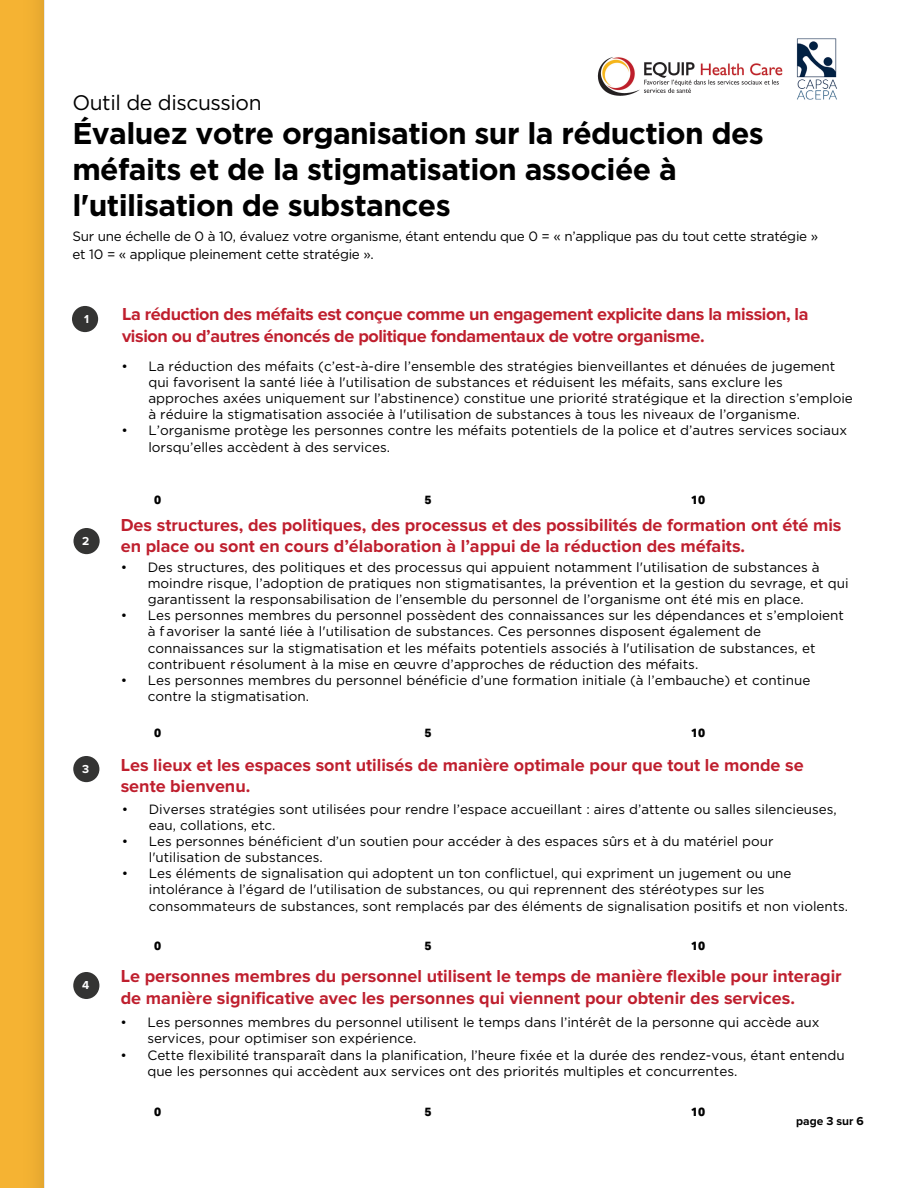
<style>
.page{position:relative;width:918px;height:1188px;background:#fff}
.page>*{position:absolute;margin:0;border:0;box-sizing:border-box;transform-origin:0 0}
.t1{font:700 30px/36.5px "Gotham";letter-spacing:-.02em;color:#000}
.t2{font:21px "Gotham";letter-spacing:-.02em;color:#000}
.t3{font:700 18px/21.6px "Proxima Nova";color:#bf1f2e}
.t4{font:700 18px/21.6px "Proxima Nova";letter-spacing:-.02em;color:#bf1f2e}
.t5{font:13.5px/16.2px "Gotham";color:#000}
.t6{font:13.5px/18px "Gotham";letter-spacing:-.02em;color:#000}
.t7{font:13.35px/16px "Gotham";color:#000}
.t8{font:800 12px "Aktiv Grotesk";color:#000}
.t9{font:700 12px "Proxima Nova";color:#000}
.t10{font:700 12px "Proxima Nova";color:#fff}
</style>
<div class="page">
<div style="left:0;top:0;width:44px;height:1188px;background:#f5b333"></div>
<img style="left:597px;top:57px;width:186px;height:39px">
<img style="left:796px;top:38px;width:41px;height:62px">
<div style="left:73px;top:972px;width:26px;height:27px;background:#343433;border-radius:50%"></div>
<div style="left:72px;top:306px;width:26px;height:26px;background:#343433;border-radius:50%"></div>
<div style="left:73px;top:528px;width:27px;height:26px;background:#343433;border-radius:50%"></div>
<div style="left:73px;top:756px;width:26px;height:26px;background:#343433;border-radius:50%"></div>
<h2 class="t2" style="left:72px;top:89px;width:191px">Outil de discussion</h2>
<h1 class="t1" style="left:72px;top:115px;width:693px">Évaluez votre organisation sur la réduction des méfaits et de la stigmatisation associée à l'utilisation de substances</h1>
<p class="t6" style="left:72px;top:227px;width:747px">Sur une échelle de 0 à 10, évaluez votre organisme, étant entendu que 0 = « n’applique pas du tout cette stratégie » et 10 = « applique pleinement cette stratégie ».</p>
<p class="t10" style="left:84px;top:312px;width:6px">1</p>
<p class="t10" style="left:82px;top:534px;width:9px">2</p>
<p class="t10" style="left:82px;top:762px;width:9px">3</p>
<p class="t10" style="left:82px;top:978px;width:9px">4</p>
<h3 class="t4" style="left:122px;top:304px;width:688px">La réduction des méfaits est conçue comme un engagement explicite dans la mission, la vision ou d’autres énoncés de politique fondamentaux de votre organisme.</h3>
<p class="t5" style="left:148px;top:358px;width:706px;text-indent:-27px">• La réduction des méfaits (c’est-à-dire l’ensemble des stratégies bienveillantes et dénuées de jugement qui favorisent la santé liée à l'utilisation de substances et réduisent les méfaits, sans exclure les approches axées uniquement sur l’abstinence) constitue une priorité stratégique et la direction s’emploie à réduire la stigmatisation associée à l'utilisation de substances à tous les niveaux de l’organisme.</p>
<p class="t5" style="left:148px;top:422px;width:700px;text-indent:-27px">• L’organisme protège les personnes contre les méfaits potentiels de la police et d’autres services sociaux lorsqu’elles accèdent à des services.</p>
<p class="t8" style="left:154px;top:492px;width:9px">0</p>
<p class="t8" style="left:425px;top:492px;width:9px">5</p>
<p class="t8" style="left:691px;top:492px;width:16px">10</p>
<h3 class="t3" style="left:121px;top:514px;width:722px">Des structures, des politiques, des processus et des possibilités de formation ont été mis en place ou sont en cours d’élaboration à l’appui de la réduction des méfaits.</h3>
<p class="t5" style="left:148px;top:559px;width:702px;text-indent:-27px">• Des structures, des politiques et des processus qui appuient notamment l'utilisation de substances à moindre risque, l’adoption de pratiques non stigmatisantes, la prévention et la gestion du sevrage, et qui garantissent la responsabilisation de l’ensemble du personnel de l’organisme ont été mis en place.</p>
<p class="t5" style="left:148px;top:607px;width:698px;text-indent:-27px">• Les personnes membres du personnel possèdent des connaissances sur les dépendances et s’emploient à favoriser la santé liée à l'utilisation de substances. Ces personnes disposent également de connaissances sur la stigmatisation et les méfaits potentiels associés à l'utilisation de substances, et contribuent résolument à la mise en œuvre d’approches de réduction des méfaits.</p>
<p class="t5" style="left:148px;top:672px;width:664px;text-indent:-27px">• Les personnes membres du personnel bénéficie d’une formation initiale (à l’embauche) et continue contre la stigmatisation.</p>
<p class="t8" style="left:154px;top:725px;width:9px">0</p>
<p class="t8" style="left:425px;top:725px;width:9px">5</p>
<p class="t8" style="left:691px;top:725px;width:16px">10</p>
<h3 class="t3" style="left:121px;top:754px;width:685px">Les lieux et les espaces sont utilisés de manière optimale pour que tout le monde se sente bienvenu.</h3>
<p class="t7" style="left:149px;top:801px;width:690px;text-indent:-27px">• Diverses stratégies sont utilisées pour rendre l’espace accueillant : aires d’attente ou salles silencieuses, eau, collations, etc.</p>
<p class="t7" style="left:149px;top:833px;width:626px;text-indent:-27px">• Les personnes bénéficient d’un soutien pour accéder à des espaces sûrs et à du matériel pour l'utilisation de substances.</p>
<p class="t7" style="left:149px;top:865px;width:701px;text-indent:-27px">• Les éléments de signalisation qui adoptent un ton conflictuel, qui expriment un jugement ou une intolérance à l’égard de l'utilisation de substances, ou qui reprennent des stéréotypes sur les consommateurs de substances, sont remplacés par des éléments de signalisation positifs et non violents.</p>
<p class="t8" style="left:154px;top:938px;width:9px">0</p>
<p class="t8" style="left:425px;top:938px;width:9px">5</p>
<p class="t8" style="left:691px;top:938px;width:16px">10</p>
<h3 class="t3" style="left:121px;top:966px;width:723px">Le personnes membres du personnel utilisent le temps de manière flexible pour interagir de manière significative avec les personnes qui viennent pour obtenir des services.</h3>
<p class="t5" style="left:147px;top:1014px;width:674px;text-indent:-27px">• Les personnes membres du personnel utilisent le temps dans l’intérêt de la personne qui accède aux services, pour optimiser son expérience.</p>
<p class="t5" style="left:147px;top:1046px;width:699px;text-indent:-27px">• Cette flexibilité transparaît dans la planification, l’heure fixée et la durée des rendez-vous, étant entendu que les personnes qui accèdent aux services ont des priorités multiples et concurrentes.</p>
<p class="t8" style="left:154px;top:1104px;width:9px">0</p>
<p class="t8" style="left:425px;top:1104px;width:9px">5</p>
<p class="t8" style="left:691px;top:1104px;width:16px">10</p>
<p class="t9" style="left:796px;top:1114px;width:69px">page 3 sur 6</p>
</div>
